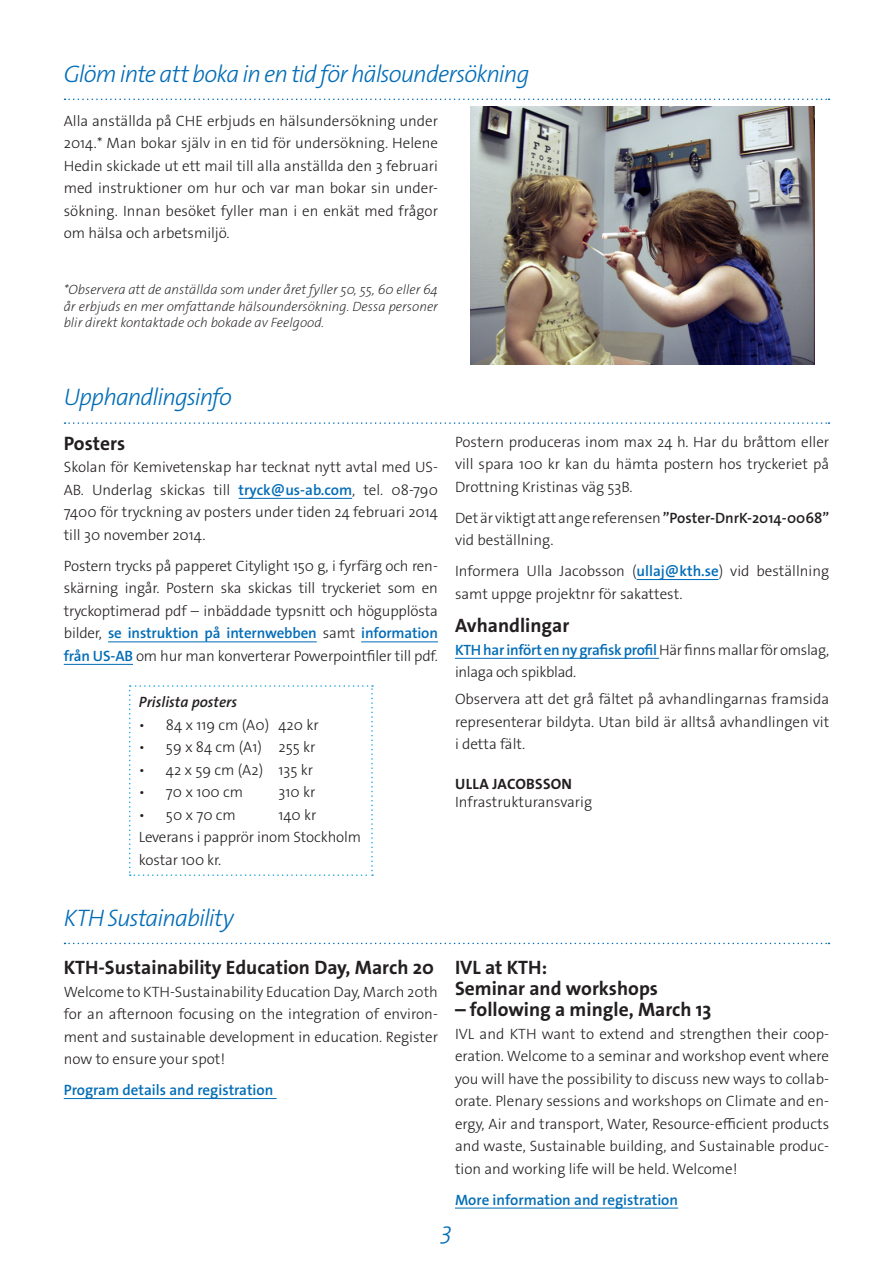
<style>
.page{position:relative;width:893px;height:1263px;background:#fff}
.page>*{position:absolute;margin:0;border:0;box-sizing:border-box;transform-origin:0 0}
.Rubriknivå_1{font:italic 300 24px "The Sans Os F";letter-spacing:-.04em;color:#006cb7}
.Rubriknivå_2{font:700 19.5px/21px "The Sans Os F";color:#231f20}
.Brödtext{font:300 15px/22.5px "The Sans Os F";color:#231f20;text-align:justify}
.Hyperlänkar{font:300 15px/22.5px "The Sans Os F";letter-spacing:-.02em;color:#231f20}
.Hyperlänkar-2{font:600 15px "The Sans Os F";color:#006cb7}
.Signatur_förklaring{font:300 15px "The Sans Os F";color:#231f20}
.Rubriknivå_3{font:italic 600 15px "The Sans Os F";color:#231f20}
.Signatur_namn{font:700 15px "The Sans Os F";letter-spacing:.02em;color:#231f20}
.Bildtext{font:italic 200 13.5px/16.5px "The Sans Os F";color:#231f20;text-align:justify}
.s1{font-weight:600;color:#006cb7}
.s2{font-weight:600}
</style>
<div class="page">
<hr style="left:239px;top:498px;width:113px;height:1px;background:#006cb7">
<hr style="left:108px;top:641px;width:209px;height:1px;background:#006cb7">
<hr style="left:361px;top:641px;width:77px;height:1px;background:#006cb7">
<hr style="left:64px;top:664px;width:69px;height:1px;background:#006cb7">
<svg style="left:65px;top:422px;width:764px;height:2px"></svg>
<svg style="left:129px;top:685px;width:244px;height:191px"></svg>
<hr style="left:636px;top:579px;width:83px;height:1px;background:#006cb7">
<hr style="left:455px;top:658px;width:204px;height:1px;background:#006cb7">
<img style="left:470px;top:107px;width:344px;height:257px">
<svg style="left:65px;top:99px;width:764px;height:1px"></svg>
<hr style="left:64px;top:1098px;width:213px;height:1px;background:#006cb7">
<svg style="left:65px;top:943px;width:764px;height:1px"></svg>
<hr style="left:455px;top:1208px;width:223px;height:1px;background:#006cb7">
<p class="Rubriknivå_1" style="left:64px;top:58px;width:467px">Glöm inte att boka in en tid för hälsoundersökning</p>
<p class="Brödtext" style="left:64px;top:110px;width:376px">Alla anställda på CHE erbjuds en hälsundersökning under 2014.* Man bokar själv in en tid för undersökning. Helene Hedin skickade ut ett mail till alla anställda den 3 februari med instruktioner om hur och var man bokar sin under‑ sökning. Innan besöket fyller man i en enkät med frågor om hälsa och arbetsmiljö.</p>
<p class="Bildtext" style="left:64px;top:282px;width:376px">*Observera att de anställda som under året fyller 50, 55, 60 eller 64 år erbjuds en mer omfattande hälsoundersökning. Dessa personer blir direkt kontaktade och bokade av Feelgood.</p>
<p class="Rubriknivå_1" style="left:64px;top:382px;width:170px">Upphandlingsinfo</p>
<p class="Rubriknivå_2" style="left:64px;top:433px;width:63px">Posters</p>
<p class="Brödtext" style="left:64px;top:456px;width:376px">Skolan för Kemivetenskap har tecknat nytt avtal med US-AB. Underlag skickas till <span class="s1">tryck@us-ab.com</span>, tel. 08-790<br>7400 för tryckning av posters under tiden 24 februari 2014 till 30 november 2014.</p>
<p class="Brödtext" style="left:64px;top:555px;width:376px">Postern trycks på papperet Citylight 150 g, i fyrfärg och ren‑ skärning ingår. Postern ska skickas till tryckeriet som en tryckoptimerad pdf – inbäddade typsnitt och högupplösta bilder, <span class="s1">se instruktion på internwebben</span> samt <span class="s1">information från US-AB</span> om hur man konverterar Powerpointfiler till pdf.</p>
<p class="Rubriknivå_3" style="left:139px;top:693px;width:100px">Prislista posters</p>
<p class="Brödtext" style="left:139px;top:714px;width:181px">• 84 x 119 cm (A0) 420 kr</p>
<p class="Brödtext" style="left:139px;top:736px;width:178px">• 59 x 84 cm (A1) 255 kr</p>
<p class="Brödtext" style="left:139px;top:759px;width:176px">• 42 x 59 cm (A2) 135 kr</p>
<p class="Brödtext" style="left:139px;top:781px;width:106px">• 70 x 100 cm</p>
<p class="Brödtext" style="left:278px;top:781px;width:38px">310 kr</p>
<p class="Brödtext" style="left:139px;top:804px;width:98px">• 50 x 70 cm</p>
<p class="Brödtext" style="left:278px;top:804px;width:40px">140 kr</p>
<p class="Brödtext" style="left:139px;top:826px;width:224px">Leverans i papprör inom Stockholm kostar 100 kr.</p>
<p class="Brödtext" style="left:455px;top:430px;width:376px">Postern produceras inom max 24 h. Har du bråttom eller vill spara 100 kr kan du hämta postern hos tryckeriet på Drottning Kristinas väg 53B.</p>
<p class="Brödtext" style="left:455px;top:506px;width:376px">Det är viktigt att ange referensen <span class="s2">”Poster-DnrK-2014-0068” </span>vid beställning.</p>
<p class="Brödtext" style="left:455px;top:560px;width:376px">Informera Ulla Jacobsson (<span class="s1">ullaj@kth.se</span>) vid beställning samt uppge projektnr för sakattest.</p>
<p class="Rubriknivå_2" style="left:455px;top:615px;width:116px">Avhandlingar</p>
<p class="Hyperlänkar" style="left:455px;top:639px;width:376px"><span class="s1">KTH har infört en ny grafisk profil</span>Här finns mallar för omslag, inlaga och spikblad.</p>
<p class="Brödtext" style="left:455px;top:688px;width:376px">Observera att det grå fältet på avhandlingarnas framsida representerar bildyta. Utan bild är alltså avhandlingen vit i detta fält.</p>
<p class="Signatur_namn" style="left:455px;top:774px;width:118px">ULLA JACOBSSON</p>
<p class="Signatur_förklaring" style="left:455px;top:792px;width:139px">Infrastrukturansvarig</p>
<p class="Rubriknivå_1" style="left:64px;top:902px;width:172px">KTH Sustainability</p>
<p class="Rubriknivå_2" style="left:64px;top:957px;width:372px">KTH-Sustainability Education Day, March 20</p>
<p class="Brödtext" style="left:64px;top:980px;width:376px">Welcome to KTH-Sustainability Education Day, March 20th for an afternoon focusing on the integration of environ‑ ment and sustainable development in education. Register now to ensure your spot!</p>
<p class="Hyperlänkar-2" style="left:64px;top:1080px;width:211px">Program details and registration</p>
<p class="Rubriknivå_2" style="left:455px;top:957px;width:205px">IVL at KTH:<br>Seminar and workshops</p>
<p class="Rubriknivå_2" style="left:455px;top:999px;width:258px">– following a mingle, March 13</p>
<p class="Brödtext" style="left:455px;top:1022px;width:376px">IVL and KTH want to extend and strengthen their coop‑ eration. Welcome to a seminar and workshop event where you will have the possibility to discuss new ways to collab‑ orate. Plenary sessions and workshops on Climate and en‑ ergy, Air and transport, Water, Resource-efficient products and waste, Sustainable building, and Sustainable produc‑ tion and working life will be held. Welcome!</p>
<p class="Hyperlänkar-2" style="left:455px;top:1190px;width:225px">More information and registration</p>
<h1 class="Rubriknivå_1" style="left:441px;top:1216px;width:12px">3</h1>
</div>
